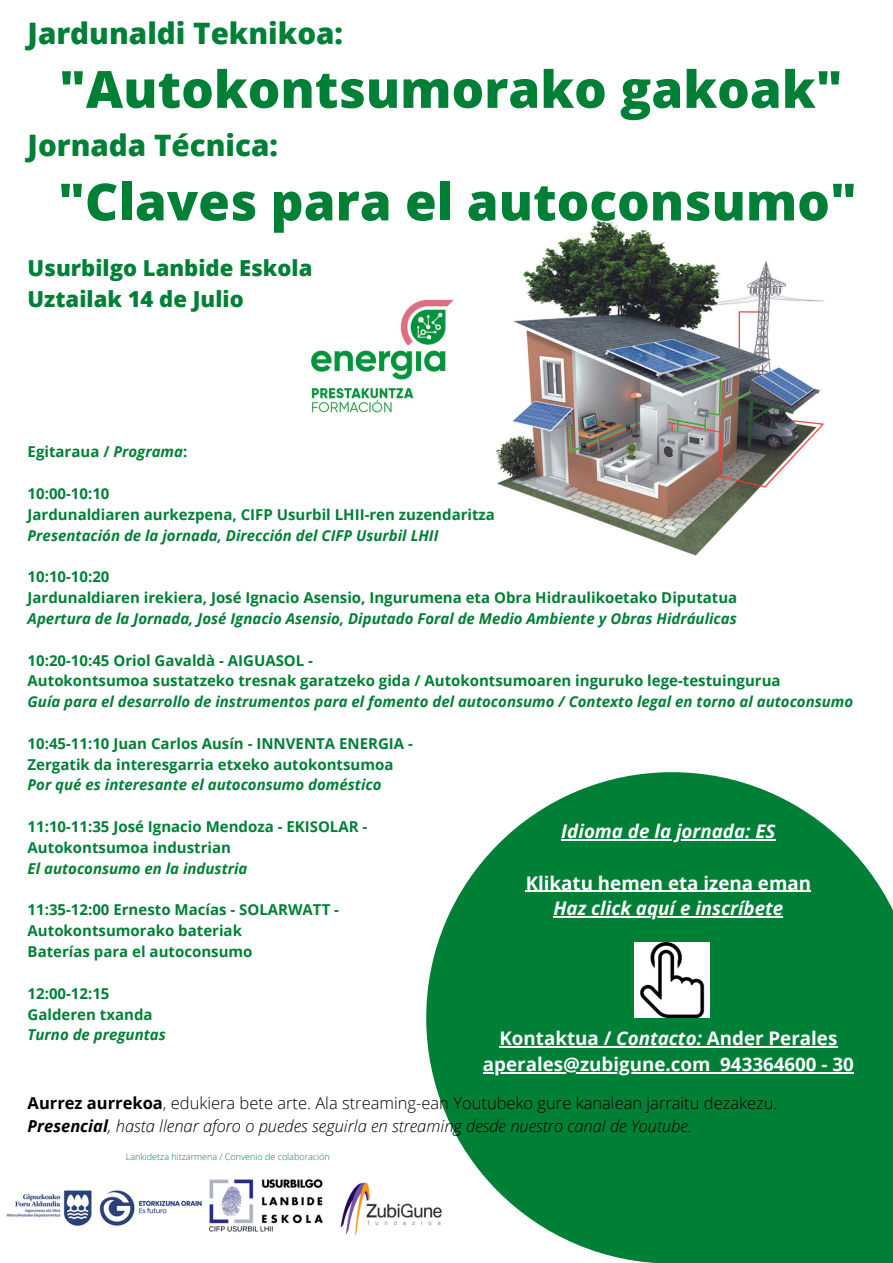
<style>
.page{position:relative;width:893px;height:1263px;background:#fff}
.page>*{position:absolute;margin:0;border:0;box-sizing:border-box;transform-origin:0 0}
.t1{font:800 51.3px "Open Sans";color:#008037}
.t2{font:800 29.55px "Open Sans";color:#008037}
.t3{font:800 22.05px "Open Sans";color:#008037}
.t4{font:700 18.75px/25.9px "Open Sans";color:#fff;text-align:center}
.t5{font:italic 700 18.75px "Open Sans";color:#fff}
.t6{font:300 16.5px "Open Sans";color:#000}
.t7{font:italic 300 16.5px "Open Sans";color:#000}
.t8{font:700 15px "Open Sans";color:#008037}
.t9{font:italic 700 15px "Open Sans";color:#008037}
.t10{font:300 9px "Open Sans";color:#008037}
.s1{font-style:italic}
.s2{font-weight:700}
</style>
<div class="page">
<img style="left:495px;top:220px;width:329px;height:336px">
<img style="left:310px;top:299px;width:144px;height:114px">
<svg style="left:426px;top:772px;width:467px;height:491px;background:#249253"></svg>
<img style="left:6px;top:1142px;width:453px;height:121px">
<img style="left:634px;top:942px;width:75px;height:76px">
<hr style="left:561px;top:839px;width:214px;height:1px;background:#fff">
<hr style="left:526px;top:891px;width:285px;height:1px;background:#fff">
<hr style="left:553px;top:916px;width:230px;height:2px;background:#fff">
<hr style="left:499px;top:1046px;width:117px;height:2px;background:#fff">
<hr style="left:616px;top:1046px;width:86px;height:2px;background:#fff">
<hr style="left:702px;top:1046px;width:135px;height:2px;background:#fff">
<hr style="left:483px;top:1072px;width:227px;height:1px;background:#fff">
<hr style="left:720px;top:1072px;width:134px;height:1px;background:#fff">
<p class="t2" style="left:28px;top:12px;width:317px">Jardunaldi Teknikoa:</p>
<p class="t1" style="left:59px;top:53px;width:785px">"Autokontsumorako gakoak"</p>
<p class="t2" style="left:28px;top:125px;width:252px">Jornada Técnica:</p>
<p class="t1" style="left:58px;top:166px;width:800px">"Claves para el autoconsumo"</p>
<p class="t3" style="left:28px;top:253px;width:286px">Usurbilgo Lanbide Eskola</p>
<p class="t3" style="left:28px;top:283px;width:218px">Uztailak 14 de Julio</p>
<p class="t8" style="left:28px;top:441px;width:161px">Egitaraua / <span class="s1">Programa</span>:</p>
<p class="t8" style="left:28px;top:483px;width:83px">10:00-10:10</p>
<p class="t8" style="left:28px;top:504px;width:469px">Jardunaldiaren aurkezpena, CIFP Usurbil LHII-ren zuzendaritza</p>
<p class="t9" style="left:28px;top:525px;width:412px">Presentación de la jornada, Dirección del CIFP Usurbil LHII</p>
<p class="t8" style="left:28px;top:566px;width:83px">10:10-10:20</p>
<p class="t8" style="left:28px;top:587px;width:711px">Jardunaldiaren irekiera, José Ignacio Asensio, Ingurumena eta Obra Hidraulikoetako Diputatua</p>
<p class="t9" style="left:28px;top:608px;width:711px">Apertura de la Jornada, José Ignacio Asensio, Diputado Foral de Medio Ambiente y Obras Hidráulicas</p>
<p class="t8" style="left:28px;top:649px;width:287px">10:20-10:45 Oriol Gavaldà - AIGUASOL -</p>
<p class="t8" style="left:28px;top:670px;width:754px">Autokontsumoa sustatzeko tresnak garatzeko gida / Autokontsumoaren inguruko lege-testuingurua</p>
<p class="t9" style="left:28px;top:691px;width:827px">Guía para el desarrollo de instrumentos para el fomento del autoconsumo / Contexto legal en torno al autoconsumo</p>
<p class="t8" style="left:28px;top:733px;width:387px">10:45-11:10 Juan Carlos Ausín - INNVENTA ENERGIA -</p>
<p class="t8" style="left:28px;top:754px;width:367px">Zergatik da interesgarria etxeko autokontsumoa</p>
<p class="t9" style="left:28px;top:774px;width:355px">Por qué es interesante el autoconsumo doméstico</p>
<p class="t8" style="left:28px;top:816px;width:341px">11:10-11:35 José Ignacio Mendoza - EKISOLAR -</p>
<p class="t8" style="left:28px;top:837px;width:205px">Autokontsumoa industrian</p>
<p class="t9" style="left:28px;top:858px;width:221px">El autoconsumo en la industria</p>
<p class="t8" style="left:28px;top:899px;width:313px">11:35-12:00 Ernesto Macías - SOLARWATT -</p>
<p class="t8" style="left:28px;top:920px;width:216px">Autokontsumorako bateriak</p>
<p class="t8" style="left:28px;top:941px;width:226px">Baterías para el autoconsumo</p>
<p class="t8" style="left:28px;top:983px;width:83px">12:00-12:15</p>
<p class="t8" style="left:28px;top:1003px;width:126px">Galderen txanda</p>
<p class="t9" style="left:28px;top:1024px;width:140px">Turno de preguntas</p>
<p class="t5" style="left:561px;top:818px;width:216px">Idioma de la jornada: ES</p>
<p class="t4" style="left:526px;top:869px;width:287px">Klikatu hemen eta izena eman</p>
<p class="t5" style="left:553px;top:895px;width:231px">Haz click aquí e inscríbete</p>
<p class="t4" style="left:483px;top:1024px;width:372px">Kontaktua / <span class="s1">Contacto:</span> Ander Perales aperales@zubigune.com 943364600 - 30</p>
<p class="t6" style="left:28px;top:1091px;width:751px"><span class="s2">Aurrez aurrekoa</span>, edukiera bete arte. Ala streaming-ean Youtubeko gure kanalean jarraitu dezakezu.</p>
<p class="t7" style="left:28px;top:1114px;width:666px"><span class="s2">Presencial</span>, hasta llenar aforo o puedes seguirla en streaming desde nuestro canal de Youtube.</p>
<p class="t10" style="left:126px;top:1150px;width:205px">Lankidetza hitzarmena / Convenio de colaboración</p>
</div>
